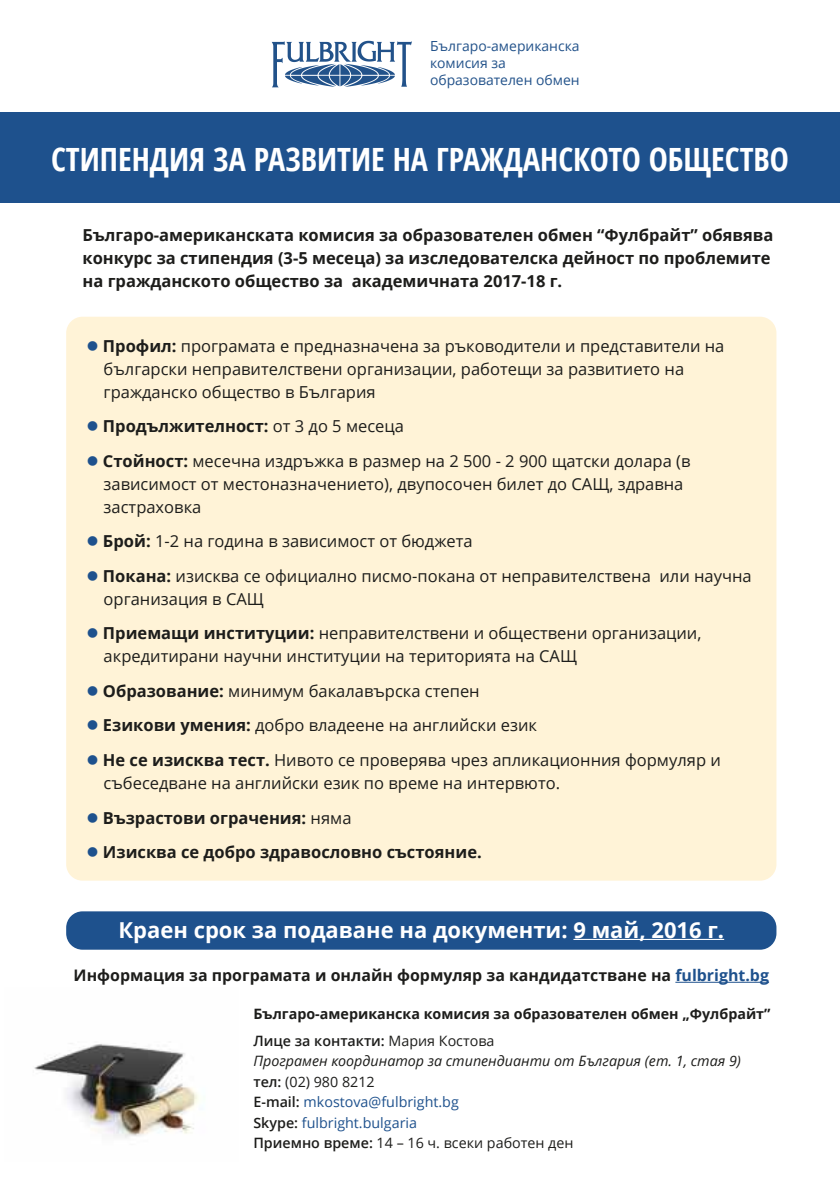
<style>
.page{position:relative;width:840px;height:1191px;background:#fff}
.page>*{position:absolute;margin:0;border:0;box-sizing:border-box;transform-origin:0 0}
.t1{font:700 condensed 32px "Open Sans";color:#fff}
.t2{font:700 22px "Open Sans";color:#fff}
.t3{font:16.4px/23px "Open Sans";color:#1d1d1b}
.t4{font:700 16.4px/23px "Open Sans";color:#1d1d1b}
.t5{font:700 16px "Open Sans";color:#1d1d1b}
.t6{font:italic 14.2px/20.4px "Open Sans";color:#1d1d1b}
.t7{font:700 14.2px/26.6px "Open Sans";color:#1d1d1b}
.t8{font:13.8px/16.6px "Open Sans";color:#22528a}
.s1{color:#1e518d}
.s2{font-weight:700}
.s3{font-weight:400}
.s4{font-weight:600}
.s5{font-weight:600;font-style:normal}
.s6{font-style:normal}
.s7{font-style:normal;color:#1e518d}
</style>
<div class="page">
<img style="left:34px;top:1043px;width:165px;height:95px">
<div style="left:66px;top:317px;width:710px;height:563px;background:#fff3d7;border-radius:16px"></div>
<div style="left:0;top:112px;width:839px;height:90px;background:#1e518d"></div>
<svg style="left:271px;top:41px;width:141px;height:46px"></svg>
<hr style="left:675px;top:982px;width:93px;height:1px;background:#1e518d">
<div style="left:66px;top:911px;width:710px;height:38px;background:#1e518d;border-radius:16px"></div>
<hr style="left:573px;top:939px;width:150px;height:1px;background:#fff">
<p class="t8" style="left:430px;top:38px;width:151px">Българо-американска комисия за образователен обмен</p>
<h1 class="t1" style="left:51px;top:137px;width:739px">СТИПЕНДИЯ ЗА РАЗВИТИЕ НА ГРАЖДАНСКОТО ОБЩЕСТВО</h1>
<p class="t4" style="left:82px;top:223px;width:692px">Българо-американската комисия за образователен обмен “Фулбрайт” обявява конкурс за стипендия (3-5 месеца) за изследователска дейност по проблемите на гражданското общество за академичната 2017-18 г.</p>
<p class="t3" style="left:104px;top:334px;width:622px;text-indent:-17px"><span class="s1">●</span> <span class="s2">Профил:</span> програмата е предназначена за ръководители и представители на български неправителствени организации, работещи за развитието на гражданско общество в България</p>
<p class="t4" style="left:86px;top:414px;width:319px"><span class="s1">●</span> Продължителност: <span class="s3">от 3 до 5 месеца</span></p>
<p class="t3" style="left:104px;top:449px;width:588px;text-indent:-17px"><span class="s1">●</span> <span class="s2">Стойност:</span> месечна издръжка в размер на 2 500 - 2 900 щатски долара (в зависимост от местоназначението), двупосочен билет до САЩ, здравна застраховка</p>
<p class="t3" style="left:86px;top:529px;width:387px"><span class="s1">●</span> <span class="s2">Брой:</span> 1-2 на година в зависимост от бюджета</p>
<p class="t3" style="left:104px;top:564px;width:649px;text-indent:-17px"><span class="s1">●</span> <span class="s2">Покана:</span> изисква се официално писмо-покана от неправителствена или научна организация в САЩ</p>
<p class="t3" style="left:104px;top:621px;width:599px;text-indent:-17px"><span class="s1">●</span> <span class="s2">Приемащи институции:</span> неправителствени и обществени организации, акредитирани научни институции на територията на САЩ</p>
<p class="t3" style="left:86px;top:679px;width:394px"><span class="s1">●</span> <span class="s2">Образование:</span> минимум бакалавърска степен</p>
<p class="t3" style="left:86px;top:713px;width:452px"><span class="s1">●</span> <span class="s2">Езикови умения:</span> добро владеене на английски език</p>
<p class="t3" style="left:104px;top:748px;width:618px;text-indent:-17px"><span class="s1">●</span> <span class="s2">Не се изисква тест.</span> Нивото се проверява чрез апликационния формуляр и събеседване на английски език по време на интервюто.</p>
<p class="t4" style="left:86px;top:805px;width:266px"><span class="s1">●</span> Възрастови ограчения: <span class="s3">няма</span></p>
<p class="t4" style="left:86px;top:840px;width:397px"><span class="s1">●</span> Изисква се добро здравословно състояние.</p>
<h2 class="t2" style="left:118px;top:914px;width:607px">Краен срок за подаване на документи: 9 май, 2016 г.</h2>
<p class="t5" style="left:73px;top:964px;width:696px">Информация за програмата и онлайн формуляр за кандидатстване на <span class="s1">fulbright.bg</span></p>
<p class="t7" style="left:253px;top:1000px;width:518px">Българо-американска комисия за образователен обмен „Фулбрайт”<br><span class="s4">Лице за контакти:</span> <span class="s3">Мария Костова</span></p>
<p class="t6" style="left:253px;top:1050px;width:488px">Програмен координатор за стипендианти от България (ет. 1, стая 9) <span class="s5">тел:</span> <span class="s6">(02) 980 8212<br></span><span class="s5">E-mail:</span> <span class="s7">mkostova@fulbright.bg<br></span><span class="s5">Skype:</span> <span class="s7">fulbright.bulgaria<br></span><span class="s5">Приемно време:</span> <span class="s6">14 – 16 ч. всеки работен ден</span></p>
</div>
